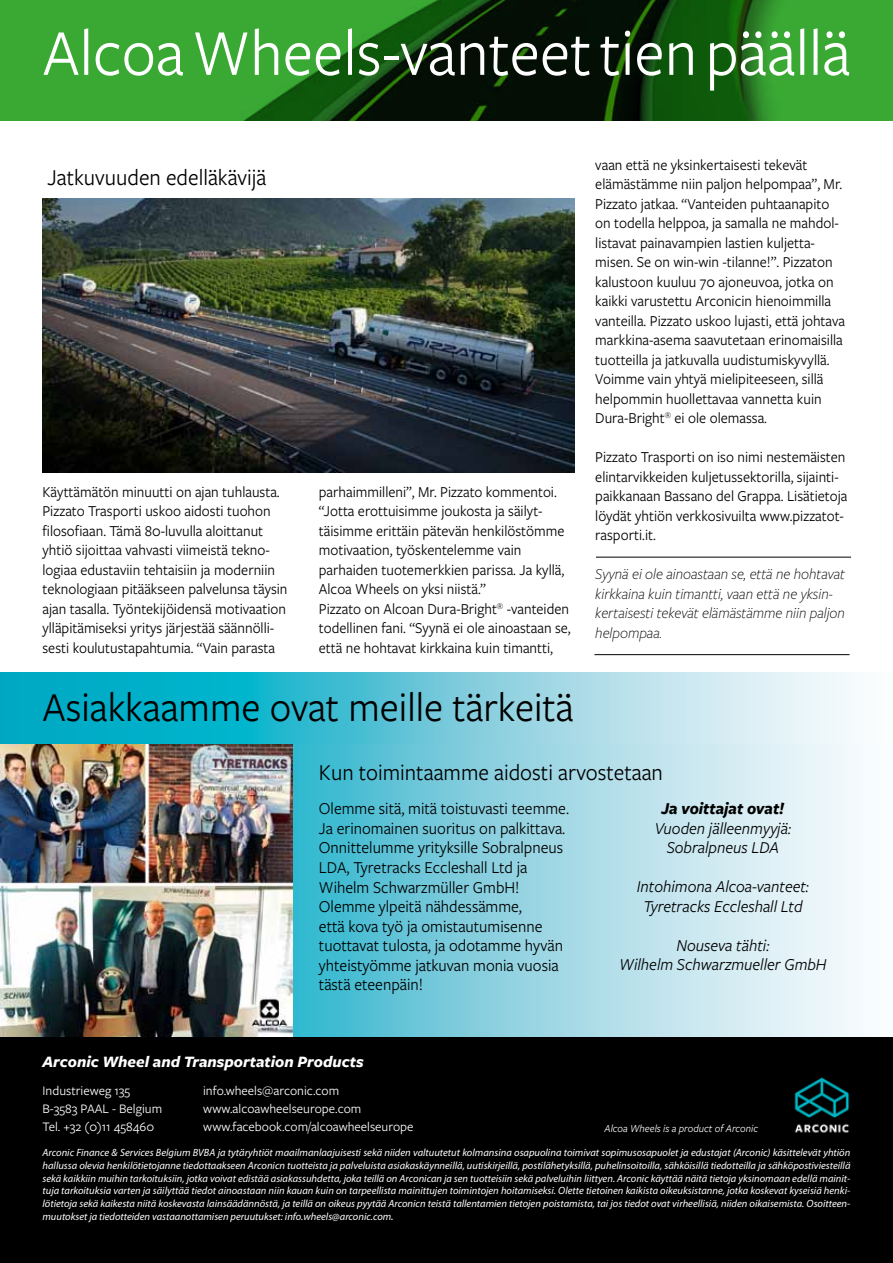
<style>
.page{position:relative;width:893px;height:1263px;background:#fff}
.page>*{position:absolute;margin:0;border:0;box-sizing:border-box;transform-origin:0 0}
.t1{font:67.8px "Freight Sans Pro";color:#fff;scale:.95 1}
.t2{font:42.6px "Freight Sans Pro";color:#000;scale:.95 1}
.t3{font:23.7px "Freight Sans Pro";color:#000;scale:.95 1}
.t4{font:17.4px/19.5px "Freight Sans Pro";color:#000;scale:.95 1}
.t5{font:italic 17.4px/19.5px "Freight Sans Pro";color:#000;text-align:center;scale:.95 1}
.t6{font:italic 700 17.4px "Freight Sans Pro";color:#000;scale:.95 1}
.t7{font:italic 700 16.5px "Freight Sans Pro";color:#fff}
.t8{font:15.75px/19.5px "Freight Sans Pro";color:#000;scale:.95 1}
.t9{font:italic 300 15.75px/19.5px "Freight Sans Pro";color:#000;scale:.95 1}
.t10{font:13.5px/18px "Freight Sans Pro";color:#fff}
.t11{font:italic 10.95px "Freight Sans Pro";color:#fff;scale:.95 1}
.t12{font:italic 10.5px/12.8px "Myriad Pro";color:#fff;text-align:justify}
.s1{font-size:11.85px}
</style>
<div class="page">
<svg style="left:0;top:672px;width:860px;height:73px;background:#6acadb"></svg>
<svg style="left:292px;top:745px;width:568px;height:292px;background:#a0d9e5"></svg>
<img style="left:0;top:0;width:893px;height:121px">
<div style="left:42px;top:159px;width:533px;height:40px;border:2px solid #fff"></div>
<img style="left:0;top:745px;width:292px;height:292px">
<img style="left:43px;top:199px;width:531px;height:274px">
<hr style="left:596px;top:557px;width:255px;height:1px;background:#000">
<hr style="left:594px;top:654px;width:256px;height:1px;background:#000">
<div style="left:0;top:1037px;width:893px;height:226px;background:#000"></div>
<img style="left:794px;top:1077px;width:56px;height:56px">
<h1 class="t1" style="left:43px;top:8px;width:852px">Alcoa Wheels-vanteet tien päällä</h1>
<h3 class="t3" style="left:48px;top:161px;width:232px">Jatkuvuuden edelläkävijä</h3>
<p class="t8" style="left:43px;top:481px;width:259px">Käyttämätön minuutti on ajan tuhlausta.<br>Pizzato Trasporti uskoo aidosti tuohon filosofiaan. Tämä 80-luvulla aloittanut yhtiö sijoittaa vahvasti viimeistä tekno&shy;logiaa edustaviin tehtaisiin ja moderniin teknologiaan pitääkseen palvelunsa täysin ajan tasalla. Työntekijöidensä motivaation ylläpitämiseksi yritys järjestää säännölli&shy;sesti koulutustapahtumia. “Vain parasta</p>
<p class="t8" style="left:319px;top:481px;width:267px">parhaimmilleni”, Mr. Pizzato kommentoi. “Jotta erottuisimme joukosta ja säilyt&shy;täisimme erittäin pätevän henkilöstömme motivaation, työskentelemme vain parhaiden tuotemerkkien parissa. Ja kyllä, Alcoa Wheels on yksi niistä.”<br>Pizzato on Alcoan Dura-Bright<sup>®</sup> -vanteiden todellinen fani. “Syynä ei ole ainoastaan se, että ne hohtavat kirkkaina kuin timantti,</p>
<h2 class="t2" style="left:43px;top:678px;width:561px">Asiakkaamme ovat meille tärkeitä</h2>
<p class="t8" style="left:595px;top:154px;width:264px">vaan että ne yksinkertaisesti tekevät elämästämme niin paljon helpompaa”, Mr.<br>Pizzato jatkaa. “Vanteiden puhtaanapito on todella helppoa, ja samalla ne mahdol&shy;listavat painavampien lastien kuljetta&shy;misen. Se on win-win -tilanne!”. Pizzaton kalustoon kuuluu 70 ajoneuvoa, jotka on kaikki varustettu Arconicin hienoimmilla vanteilla. Pizzato uskoo lujasti, että johtava markkina-asema saavutetaan erinomaisilla tuotteilla ja jatkuvalla uudistumiskyvyllä.<br>Voimme vain yhtyä mielipiteeseen, sillä helpommin huollettavaa vannetta kuin Dura-Bright<sup>®</sup> ei ole olemassa.</p>
<p class="t8" style="left:595px;top:447px;width:267px">Pizzato Trasporti on iso nimi nestemäisten elintarvikkeiden kuljetussektorilla, sijainti&shy;paikkanaan Bassano del Grappa. Lisätietoja löydät yhtiön verkkosivuilta www.pizzatot&shy;rasporti.it.</p>
<p class="t9" style="left:595px;top:564px;width:264px">Syynä ei ole ainoastaan se, että ne hohtavat kirkkaina kuin timantti, vaan että ne yksin&shy;kertaisesti tekevät elämästämme niin paljon helpompaa.</p>
<h3 class="t3" style="left:319px;top:756px;width:364px">Kun toimintaamme aidosti arvostetaan</h3>
<p class="t6" style="left:661px;top:797px;width:131px">Ja voittajat ovat!</p>
<p class="t5" style="left:655px;top:818px;width:145px">Vuoden jälleenmyyjä:<br>Sobralpneus LDA</p>
<p class="t5" style="left:637px;top:876px;width:183px">Intohimona Alcoa-vanteet:<br>Tyretracks Eccleshall Ltd</p>
<p class="t5" style="left:619px;top:935px;width:220px">Nouseva tähti:<br>Wilhelm Schwarzmueller GmbH</p>
<p class="t4" style="left:319px;top:798px;width:265px">Olemme sitä, mitä toistuvasti teemme.<br>Ja erinomainen suoritus on palkittava.<br>Onnittelumme yrityksille Sobralpneus LDA, Tyretracks Eccleshall Ltd ja Wihelm Schwarzmüller GmbH!<br>Olemme ylpeitä nähdessämme,<br>että kova työ ja omistautumisenne tuottavat tulosta, ja odotamme hyvän yhteistyömme jatkuvan monia vuosia tästä eteenpäin!</p>
<p class="t7" style="left:43px;top:1050px;width:323px">Arconic Wheel and Transportation Products</p>
<p class="t10" style="left:43px;top:1081px;width:121px">Industrieweg 135<br>B-3583 PAAL - Belgium<br>Tel. +32 (0)11 458460</p>
<p class="t10" style="left:203px;top:1081px;width:212px">info.wheels@arconic.com www.alcoawheelseurope.com www.facebook.com/alcoawheelseurope</p>
<p class="t11" style="left:605px;top:1121px;width:163px">Alcoa Wheels is a product of Arconic</p>
<p class="t12" style="left:43px;top:1146px;width:809px">Arconic Finance &amp; Services Belgium BVBA ja tytäryhtiöt maailmanlaajuisesti sekä niiden valtuutetut kolmansina osapuolina toimivat sopimusosapuolet ja edustajat (Arconic) käsittelevät yhtiön hallussa olevia henkilötietojanne tiedottaakseen Arconicn tuotteista ja palveluista asiakaskäynneillä, uutiskirjeillä, postilähetyksillä, puhelinsoitoilla, sähköisillä tiedotteilla ja sähköpostiviesteillä sekä kaikkiin muihin tarkoituksiin, jotka voivat edistää asiakassuhdetta, joka teillä on Arconican ja sen tuotteisiin sekä palveluihin liittyen. Arconic käyttää näitä tietoja yksinomaan edellä mainit&shy;tuja tarkoituksia varten ja säilyttää tiedot ainoastaan niin kauan kuin on tarpeellista mainittujen toimintojen hoitamiseksi. Olette tietoinen kaikista oikeuksistanne, jotka koskevat kyseisiä henki&shy;lötietoja sekä kaikesta niitä koskevasta lainsäädännöstä, ja teillä on oikeus pyytää Arconicn teistä tallentamien tietojen poistamista, tai jos tiedot ovat virheellisiä, niiden oikaisemista. Osoitteen&shy;muutokset ja tiedotteiden vastaanottamisen peruutukset: info.wheels@arconic.com<span class="s1">.</span></p>
</div>
